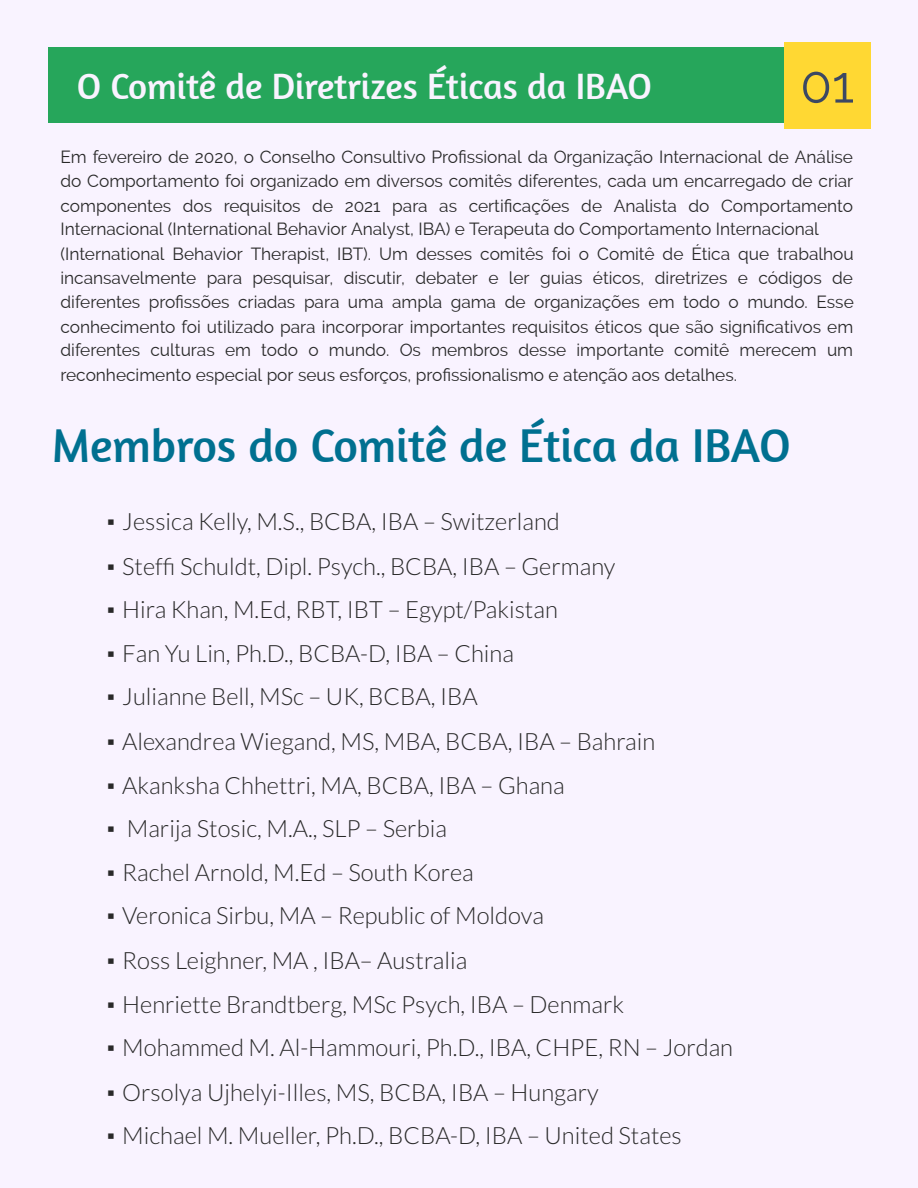
<style>
.page{position:relative;width:918px;height:1188px;background:#f9f3ff}
.page>*{position:absolute;margin:0;border:0;box-sizing:border-box;transform-origin:0 0}
.t1{font:51.9px "Raleway";color:#3c4863}
.t2{font:47.55px "Amaranth";color:#007090}
.t3{font:36.75px "Amaranth";color:#f9f3ff}
.t4{font:300 23.7px "Lato";color:#292929}
.t5{font:17.25px/24.3px "Raleway";color:#292929}
.s1{font-family:"Arial";font-weight:400}
</style>
<div class="page">
<div style="left:49px;top:48px;width:820px;height:75px;background:#26a65b"></div>
<div style="left:784px;top:42px;width:86px;height:87px;background:#ffd833"></div>
<h3 class="t3" style="left:77px;top:65px;width:577px">O Comitê de Diretrizes Éticas da IBAO</h3>
<h1 class="t1" style="left:800px;top:54px;width:55px">01</h1>
<p class="t5" style="left:61px;top:145px;width:795px">Em fevereiro de 2020, o Conselho Consultivo Profissional da Organização Internacional de Análise do Comportamento foi organizado em diversos comitês diferentes, cada um encarregado de criar componentes dos requisitos de 2021 para as certificações de Analista do Comportamento Internacional (International Behavior Analyst, IBA) e Terapeuta do Comportamento Internacional (International Behavior Therapist, IBT). Um desses comitês foi o Comitê de Ética que trabalhou incansavelmente para pesquisar, discutir, debater e ler guias éticos, diretrizes e códigos de diferentes profissões criadas para uma ampla gama de organizações em todo o mundo. Esse conhecimento foi utilizado para incorporar importantes requisitos éticos que são significativos em diferentes culturas em todo o mundo. Os membros desse importante comitê merecem um reconhecimento especial por seus esforços, profissionalismo e atenção aos detalhes.</p>
<h2 class="t2" style="left:52px;top:418px;width:740px">Membros do Comitê de Ética da IBAO</h2>
<h3 class="t4" style="left:107px;top:507px;width:455px"><span class="s1">▪</span> Jessica Kelly, M.S., BCBA, IBA – Switzerland</h3>
<h3 class="t4" style="left:107px;top:551px;width:510px"><span class="s1">▪</span> Steffi Schuldt, Dipl. Psych., BCBA, IBA – Germany</h3>
<h3 class="t4" style="left:107px;top:594px;width:453px"><span class="s1">▪</span> Hira Khan, M.Ed, RBT, IBT – Egypt/Pakistan</h3>
<h3 class="t4" style="left:107px;top:639px;width:409px"><span class="s1">▪</span> Fan Yu Lin, Ph.D., BCBA-D, IBA – China</h3>
<h3 class="t4" style="left:107px;top:682px;width:373px"><span class="s1">▪</span> Julianne Bell, MSc – UK, BCBA, IBA</h3>
<h3 class="t4" style="left:107px;top:726px;width:550px"><span class="s1">▪</span> Alexandrea Wiegand, MS, MBA, BCBA, IBA – Bahrain</h3>
<h3 class="t4" style="left:107px;top:770px;width:459px"><span class="s1">▪</span> Akanksha Chhettri, MA, BCBA, IBA – Ghana</h3>
<h3 class="t4" style="left:107px;top:814px;width:342px"><span class="s1">▪</span> Marija Stosic, M.A., SLP – Serbia</h3>
<h3 class="t4" style="left:107px;top:858px;width:369px"><span class="s1">▪</span> Rachel Arnold, M.Ed – South Korea</h3>
<h3 class="t4" style="left:107px;top:901px;width:439px"><span class="s1">▪</span> Veronica Sirbu, MA – Republic of Moldova</h3>
<h3 class="t4" style="left:107px;top:945px;width:362px"><span class="s1">▪</span> Ross Leighner, MA , IBA– Australia</h3>
<h3 class="t4" style="left:107px;top:990px;width:519px"><span class="s1">▪</span> Henriette Brandtberg, MSc Psych, IBA – Denmark</h3>
<h3 class="t4" style="left:107px;top:1033px;width:628px"><span class="s1">▪</span> Mohammed M. Al-Hammouri, Ph.D., IBA, CHPE, RN – Jordan</h3>
<h3 class="t4" style="left:107px;top:1077px;width:494px"><span class="s1">▪</span> Orsolya Ujhelyi-Illes, MS, BCBA, IBA – Hungary</h3>
<h3 class="t4" style="left:107px;top:1120px;width:577px"><span class="s1">▪</span> Michael M. Mueller, Ph.D., BCBA-D, IBA – United States</h3>
</div>
